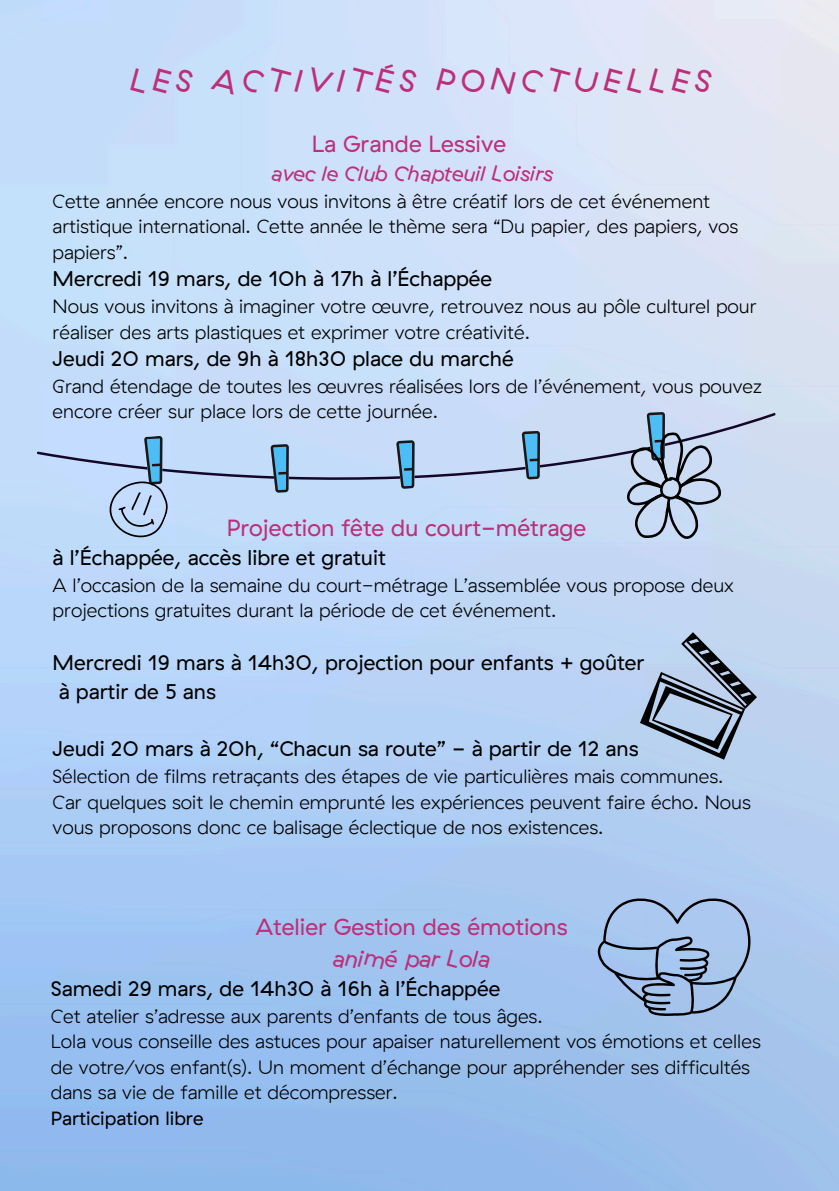
<style>
.page{position:relative;width:839px;height:1191px;background:#fff}
.page>*{position:absolute;margin:0;border:0;box-sizing:border-box;transform-origin:0 0}
.t1{font:31.8px "GT Haptik Regular Rotalic";letter-spacing:.165em;color:#bc2f79}
.t2{font:23.4px "GT Haptik";color:#bc2f79}
.t3{font:23.4px "GT Haptik Regular Rotalic";color:#bc2f79}
.t4{font:21.2px "GT Haptik";color:#000}
.t5{font:21.2px "GT Haptik Regular Rotalic";color:#bc2f79}
.t6{font:300 19.2px/25.6px "GT Haptik";color:#000}
.t7{font:19.2px "GT Haptik";color:#000}
</style>
<div class="page">
<img style="left:0;top:0;width:838px;height:1191px">
<svg style="left:37px;top:413px;width:741px;height:85px;fill:#c3dcfa"></svg>
<svg style="left:144px;top:409px;width:524px;height:93px;fill:#c8dcfa"></svg>
<svg style="left:626px;top:432px;width:95px;height:108px"></svg>
<svg style="left:100px;top:471px;width:75px;height:75px"></svg>
<svg style="left:625px;top:624px;width:134px;height:158px"></svg>
<svg style="left:597px;top:895px;width:153px;height:121px"></svg>
<p class="t1" style="left:131px;top:60px;width:582px">LES ACTIVITÉS PONCTUELLES</p>
<p class="t2" style="left:312px;top:129px;width:196px">La Grande Lessive</p>
<p class="t5" style="left:271px;top:159px;width:283px">avec le Club Chapteuil Loisirs</p>
<p class="t6" style="left:53px;top:188px;width:687px">Cette année encore nous vous invitons à être créatif lors de cet événement artistique international. Cette année le thème sera “Du papier, des papiers, vos papiers”.</p>
<p class="t4" style="left:53px;top:265px;width:441px">Mercredi 19 mars, de 10h à 17h à l’Échappée</p>
<p class="t6" style="left:53px;top:293px;width:705px">Nous vous invitons à imaginer votre œuvre, retrouvez nous au pôle culturel pour réaliser des arts plastiques et exprimer votre créativité.</p>
<p class="t4" style="left:53px;top:344px;width:462px">Jeudi 20 mars, de 9h à 18h30 place du marché</p>
<p class="t6" style="left:53px;top:373px;width:710px">Grand étendage de toutes les œuvres réalisées lors de l’événement, vous pouvez encore créer sur place lors de cette journée.</p>
<p class="t2" style="left:227px;top:512px;width:361px">Projection fête du court-métrage</p>
<p class="t4" style="left:53px;top:543px;width:334px">à l’Échappée, accès libre et gratuit</p>
<p class="t6" style="left:53px;top:572px;width:682px">A l’occasion de la semaine du court-métrage L’assemblée vous propose deux projections gratuites durant la période de cet événement.</p>
<p class="t4" style="left:53px;top:649px;width:593px">Mercredi 19 mars à 14h30, projection pour enfants + goûter</p>
<p class="t4" style="left:59px;top:677px;width:158px">à partir de 5 ans</p>
<p class="t4" style="left:53px;top:735px;width:587px">Jeudi 20 mars à 20h, “Chacun sa route” - à partir de 12 ans</p>
<p class="t6" style="left:53px;top:763px;width:699px">Sélection de films retraçants des étapes de vie particulières mais communes.<br>Car quelques soit le chemin emprunté les expériences peuvent faire écho. Nous vous proposons donc ce balisage éclectique de nos existences.</p>
<p class="t2" style="left:255px;top:912px;width:314px">Atelier Gestion des émotions</p>
<h1 class="t3" style="left:333px;top:943px;width:159px">animé par Lola</h1>
<p class="t4" style="left:51px;top:974px;width:451px">Samedi 29 mars, de 14h30 à 16h à l’Échappée</p>
<p class="t6" style="left:51px;top:1003px;width:493px">Cet atelier s’adresse aux parents d’enfants de tous âges.</p>
<p class="t6" style="left:51px;top:1028px;width:711px">Lola vous conseille des astuces pour apaiser naturellement vos émotions et celles de votre/vos enfant(s). Un moment d’échange pour appréhender ses difficultés dans sa vie de famille et décompresser.</p>
<p class="t7" style="left:51px;top:1106px;width:154px">Participation libre</p>
</div>
